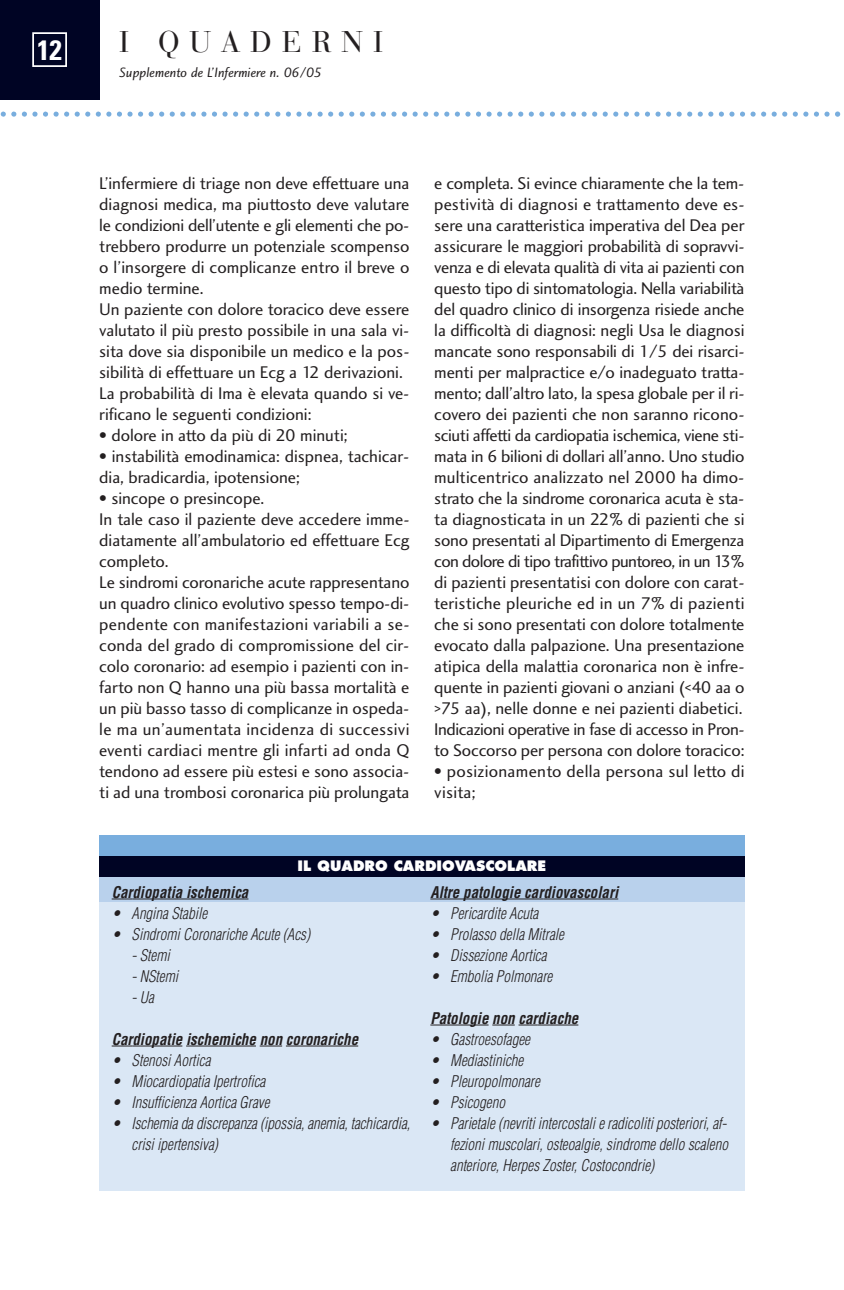
<style>
.page{position:relative;width:844px;height:1290px;background:#fff}
.page>*{position:absolute;margin:0;border:0;box-sizing:border-box;transform-origin:0 0}
.t1{font:29.75px "Bauer Bodoni";letter-spacing:.335em;color:#231f20}
.t2{font:700 condensed 28px "Univers";color:#fff}
.t3{font:17.5px/21px "Charlotte Sans Book Plain";color:#231f20}
.t4{font:17.5px/21px "Charlotte Sans Book Plain";letter-spacing:.02em;color:#231f20}
.t5{font:italic 300 condensed 15.75px/21px "Helvetica";color:#231f20;scale:.95 1}
.t6{font:italic 700 condensed 15.75px "Helvetica";color:#231f20;scale:.95 1}
.t7{font:14px "Charlotte Sans Book Italic Plain";color:#231f20}
.t8{font:800 14px "Futura";color:#fff}
</style>
<div class="page">
<div style="left:0;top:0;width:99px;height:99px;background:#000424"></div>
<div style="left:32px;top:32px;width:35px;height:35px;border:2px solid #fff"></div>
<svg style="left:0;top:111px;width:840px;height:6px"></svg>
<div style="left:99px;top:835px;width:645px;height:356px;background:#dae7f5"></div>
<div style="left:99px;top:877px;width:645px;height:25px;background:#b9d1ec"></div>
<div style="left:99px;top:835px;width:645px;height:25px;background:#79aede"></div>
<div style="left:99px;top:856px;width:645px;height:21px;background:#000424"></div>
<svg style="left:112px;top:898px;width:20px;height:1px"></svg>
<hr style="left:132px;top:898px;width:116px;height:1px;background:#231f20">
<svg style="left:112px;top:1045px;width:20px;height:1px"></svg>
<hr style="left:132px;top:1045px;width:50px;height:1px;background:#231f20">
<hr style="left:186px;top:1045px;width:70px;height:1px;background:#231f20">
<svg style="left:260px;top:1045px;width:45px;height:1px"></svg>
<hr style="left:305px;top:1045px;width:53px;height:1px;background:#231f20">
<svg style="left:430px;top:898px;width:22px;height:1px"></svg>
<hr style="left:452px;top:898px;width:91px;height:1px;background:#231f20">
<hr style="left:543px;top:898px;width:75px;height:1px;background:#231f20">
<hr style="left:430px;top:1024px;width:58px;height:1px;background:#231f20">
<svg style="left:492px;top:1024px;width:45px;height:1px"></svg>
<hr style="left:537px;top:1024px;width:41px;height:1px;background:#231f20">
<h2 class="t2" style="left:37px;top:39px;width:26px">12</h2>
<h1 class="t1" style="left:119px;top:30px;width:265px">I QUADERNI</h1>
<p class="t7" style="left:119px;top:67px;width:205px">Supplemento de L’Infermiere n. 06/05</p>
<p class="t3" style="left:99px;top:174px;width:312px">L’infermiere di triage non deve effettuare una diagnosi medica, ma piuttosto deve valutare le condizioni dell’utente e gli elementi che po&shy;trebbero produrre un potenziale scompenso o l’insorgere di complicanze entro il breve o medio termine.<br>Un paziente con dolore toracico deve essere valutato il più presto possibile in una sala vi&shy;sita dove sia disponibile un medico e la pos&shy;sibilità di effettuare un Ecg a 12 derivazioni.<br>La probabilità di Ima è elevata quando si ve&shy;rificano le seguenti condizioni:</p>
<p class="t3" style="left:99px;top:426px;width:250px">• dolore in atto da più di 20 minuti;</p>
<p class="t3" style="left:99px;top:447px;width:312px">• instabilità emodinamica: dispnea, tachicar&shy;dia, bradicardia, ipotensione;</p>
<p class="t3" style="left:99px;top:489px;width:312px">• sincope o presincope.<br>In tale caso il paziente deve accedere imme&shy;diatamente all’ambulatorio ed effettuare Ecg completo.<br>Le sindromi coronariche acute rappresentano un quadro clinico evolutivo spesso tempo-di&shy;pendente con manifestazioni variabili a se&shy;conda del grado di compromissione del cir&shy;colo coronario: ad esempio i pazienti con in&shy;farto non Q hanno una più bassa mortalità e un più basso tasso di complicanze in ospeda&shy;le ma un’aumentata incidenza di successivi eventi cardiaci mentre gli infarti ad onda Q tendono ad essere più estesi e sono associa&shy;ti ad una trombosi coronarica più prolungata</p>
<p class="t3" style="left:434px;top:174px;width:312px;text-align:justify">e completa. Si evince chiaramente che la tem&shy;pestività di diagnosi e trattamento deve es&shy;sere una caratteristica imperativa del Dea per assicurare le maggiori probabilità di sopravvi&shy;venza e di elevata qualità di vita ai pazienti con questo tipo di sintomatologia. Nella variabilità del quadro clinico di insorgenza risiede anche la difficoltà di diagnosi: negli Usa le diagnosi mancate sono responsabili di 1/5 dei risarci&shy;menti per malpractice e/o inadeguato tratta&shy;mento; dall’altro lato, la spesa globale per il ri&shy;covero dei pazienti che non saranno ricono&shy;sciuti affetti da cardiopatia ischemica, viene sti&shy;mata in 6 bilioni di dollari all’anno. Uno studio multicentrico analizzato nel 2000 ha dimo&shy;strato che la sindrome coronarica acuta è sta&shy;ta diagnosticata in un 22% di pazienti che si sono presentati al Dipartimento di Emergenza con dolore di tipo trafittivo puntoreo, in un 13% di pazienti presentatisi con dolore con carat&shy;teristiche pleuriche ed in un 7% di pazienti che si sono presentati con dolore totalmente evocato dalla palpazione. Una presentazione atipica della malattia coronarica non è infre&shy;quente in pazienti giovani o anziani (&lt;40 aa o &gt;75 aa), nelle donne e nei pazienti diabetici.<br>Indicazioni operative in fase di accesso in Pron&shy;to Soccorso per persona con dolore toracico:</p>
<p class="t4" style="left:434px;top:762px;width:312px">• posizionamento della persona sul letto di visita;</p>
<p class="t8" style="left:297px;top:860px;width:250px">IL QUADRO CARDIOVASCOLARE</p>
<p class="t6" style="left:112px;top:886px;width:145px">Cardiopatia ischemica</p>
<p class="t5" style="left:112px;top:903px;width:102px">• Angina Stabile</p>
<p class="t5" style="left:112px;top:924px;width:210px">• Sindromi Coronariche Acute (Acs)</p>
<p class="t5" style="left:131px;top:945px;width:42px">- Stemi</p>
<p class="t5" style="left:131px;top:966px;width:50px">- NStemi</p>
<p class="t5" style="left:131px;top:987px;width:25px">- Ua</p>
<p class="t6" style="left:112px;top:1033px;width:261px">Cardiopatie ischemiche non coronariche</p>
<p class="t5" style="left:112px;top:1050px;width:105px">• Stenosi Aortica</p>
<p class="t5" style="left:112px;top:1071px;width:163px">• Miocardiopatia Ipertrofica</p>
<p class="t5" style="left:112px;top:1092px;width:168px">• Insufficienza Aortica Grave</p>
<p class="t5" style="left:131px;top:1113px;width:295px;text-indent:-20px">• Ischemia da discrepanza (ipossia, anemia, tachicardia, crisi ipertensiva)</p>
<p class="t6" style="left:430px;top:886px;width:199px">Altre patologie cardiovascolari</p>
<p class="t5" style="left:430px;top:903px;width:115px">• Pericardite Acuta</p>
<p class="t5" style="left:430px;top:924px;width:142px">• Prolasso della Mitrale</p>
<p class="t5" style="left:430px;top:945px;width:124px">• Dissezione Aortica</p>
<p class="t5" style="left:430px;top:966px;width:130px">• Embolia Polmonare</p>
<p class="t6" style="left:430px;top:1012px;width:157px">Patologie non cardiache</p>
<p class="t5" style="left:430px;top:1029px;width:106px">• Gastroesofagee</p>
<p class="t5" style="left:430px;top:1050px;width:99px">• Mediastiniche</p>
<p class="t5" style="left:430px;top:1071px;width:117px">• Pleuropolmonare</p>
<p class="t5" style="left:430px;top:1092px;width:80px">• Psicogeno</p>
<p class="t5" style="left:450px;top:1113px;width:294px;text-align:justify;text-indent:-20px">• Parietale (nevriti intercostali e radicoliti posteriori, af&shy;fezioni muscolari, osteoalgie, sindrome dello scaleno anteriore, Herpes Zoster, Costocondrie)</p>
</div>
